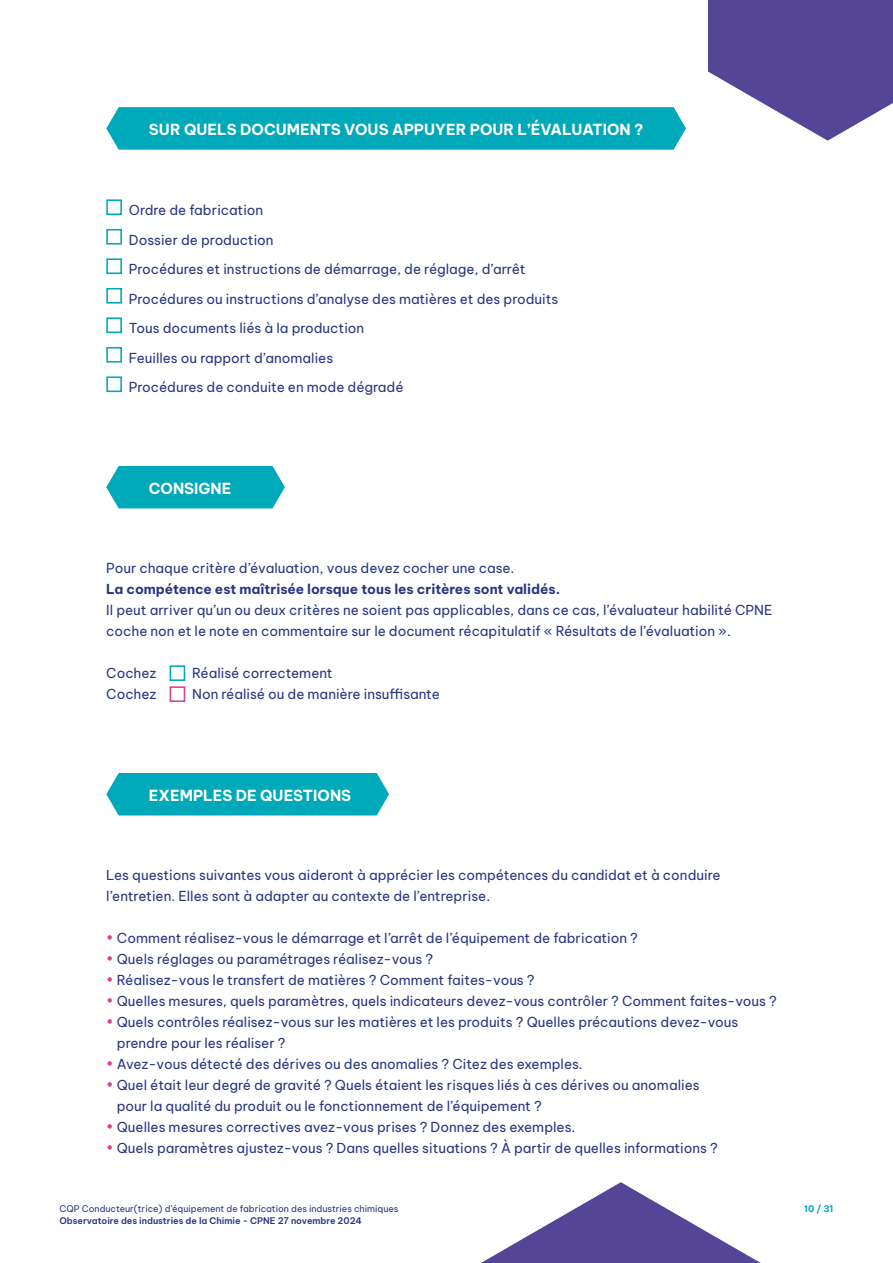
<style>
.page{position:relative;width:893px;height:1263px;background:#fff}
.page>*{position:absolute;margin:0;border:0;box-sizing:border-box;transform-origin:0 0}
.t1{font:700 15px "Be Vietnam Pro";color:#fff}
.t2{font:13.5px/29.5px "Be Vietnam Pro";color:#283581}
.t3{font:700 13.5px "Be Vietnam Pro";letter-spacing:-.005em;color:#283581}
.t4{font:9px "Be Vietnam Pro";color:#283581}
.t5{font:600 9px "Be Vietnam Pro";color:#283581}
.t6{font:700 9px "Be Vietnam Pro";color:#00a9b9}
.s1{color:#da4290}
</style>
<div class="page">
<svg style="left:481px;top:1182px;width:280px;height:81px"></svg>
<svg style="left:708px;top:0;width:185px;height:141px"></svg>
<div style="left:106px;top:107px;width:580px;height:43px;background:#00a9b9"></div>
<div style="left:106px;top:199px;width:16px;height:16px;border:2px solid #00a9b9"></div>
<div style="left:106px;top:229px;width:16px;height:16px;border:2px solid #00a9b9"></div>
<div style="left:106px;top:258px;width:16px;height:16px;border:2px solid #00a9b9"></div>
<div style="left:106px;top:288px;width:16px;height:16px;border:2px solid #00a9b9"></div>
<div style="left:106px;top:317px;width:16px;height:16px;border:2px solid #00a9b9"></div>
<div style="left:106px;top:347px;width:16px;height:16px;border:2px solid #00a9b9"></div>
<div style="left:106px;top:376px;width:16px;height:16px;border:2px solid #00a9b9"></div>
<svg style="left:106px;top:466px;width:179px;height:42px;background:#11afbd"></svg>
<div style="left:170px;top:665px;width:15px;height:16px;border:2px solid #00a9b9"></div>
<div style="left:170px;top:686px;width:15px;height:16px;border:2px solid #da4290"></div>
<div style="left:106px;top:773px;width:283px;height:42px;background:#00a9b9"></div>
<div style="left:60px;top:1203px;width:458px;height:21px;background:#fff"></div>
<p class="t1" style="left:149px;top:116px;width:496px">SUR QUELS DOCUMENTS VOUS APPUYER POUR L’ÉVALUATION ?</p>
<p class="t2" style="left:129px;top:194px;width:431px">Ordre de fabrication<br>Dossier de production<br>Procédures et instructions de démarrage, de réglage, d’arrêt Procédures ou instructions d’analyse des matières et des produits Tous documents liés à la production<br>Feuilles ou rapport d’anomalies<br>Procédures de conduite en mode dégradé</p>
<p class="t1" style="left:149px;top:475px;width:84px">CONSIGNE</p>
<p class="t2" style="left:106px;top:552px;width:410px">Pour chaque critère d’évaluation, vous devez cocher une case.</p>
<p class="t3" style="left:106px;top:577px;width:455px">La compétence est maîtrisée lorsque tous les critères sont validés.</p>
<p class="t2" style="left:106px;top:598px;width:668px;line-height:21px">Il peut arriver qu’un ou deux critères ne soient pas applicables, dans ce cas, l’évaluateur habilité CPNE coche non et le note en commentaire sur le document récapitulatif « Résultats de l’évaluation ».</p>
<p class="t2" style="left:106px;top:657px;width:52px">Cochez</p>
<p class="t2" style="left:192px;top:657px;width:142px">Réalisé correctement</p>
<p class="t2" style="left:106px;top:678px;width:52px">Cochez</p>
<p class="t2" style="left:192px;top:678px;width:249px">Non réalisé ou de manière insuffisante</p>
<p class="t1" style="left:149px;top:782px;width:204px">EXEMPLES DE QUESTIONS</p>
<p class="t2" style="left:106px;top:863px;width:616px;line-height:21px">Les questions suivantes vous aideront à apprécier les compétences du candidat et à conduire l’entretien. Elles sont à adapter au contexte de l’entreprise.</p>
<p class="t2" style="left:106px;top:922px;width:533px"><span class="s1">•</span> Comment réalisez-vous le démarrage et l’arrêt de l’équipement de fabrication ?</p>
<p class="t2" style="left:106px;top:943px;width:328px"><span class="s1">•</span> Quels réglages ou paramétrages réalisez-vous ?</p>
<p class="t2" style="left:106px;top:964px;width:430px"><span class="s1">•</span> Réalisez-vous le transfert de matières ? Comment faites-vous ?</p>
<p class="t2" style="left:106px;top:985px;width:672px"><span class="s1">•</span> Quelles mesures, quels paramètres, quels indicateurs devez-vous contrôler ? Comment faites-vous ?</p>
<p class="t2" style="left:117px;top:1010px;width:623px;line-height:21px;text-indent:-11px"><span class="s1">•</span> Quels contrôles réalisez-vous sur les matières et les produits ? Quelles précautions devez-vous prendre pour les réaliser ?</p>
<p class="t2" style="left:106px;top:1048px;width:478px"><span class="s1">•</span> Avez-vous détecté des dérives ou des anomalies ? Citez des exemples.</p>
<p class="t2" style="left:117px;top:1073px;width:584px;line-height:21px;text-indent:-11px"><span class="s1">•</span> Quel était leur degré de gravité ? Quels étaient les risques liés à ces dérives ou anomalies pour la qualité du produit ou le fonctionnement de l’équipement ?</p>
<p class="t2" style="left:106px;top:1111px;width:471px"><span class="s1">•</span> Quelles mesures correctives avez-vous prises ? Donnez des exemples.</p>
<p class="t2" style="left:106px;top:1132px;width:613px"><span class="s1">•</span> Quels paramètres ajustez-vous ? Dans quelles situations ? À partir de quelles informations ?</p>
<p class="t4" style="left:60px;top:1202px;width:340px">CQP Conducteur(trice) d’équipement de fabrication des industries chimiques</p>
<p class="t5" style="left:60px;top:1213px;width:304px">Observatoire des industries de la Chimie - CPNE 27 novembre 2024</p>
<p class="t6" style="left:804px;top:1201px;width:31px">10 / 31</p>
</div>
